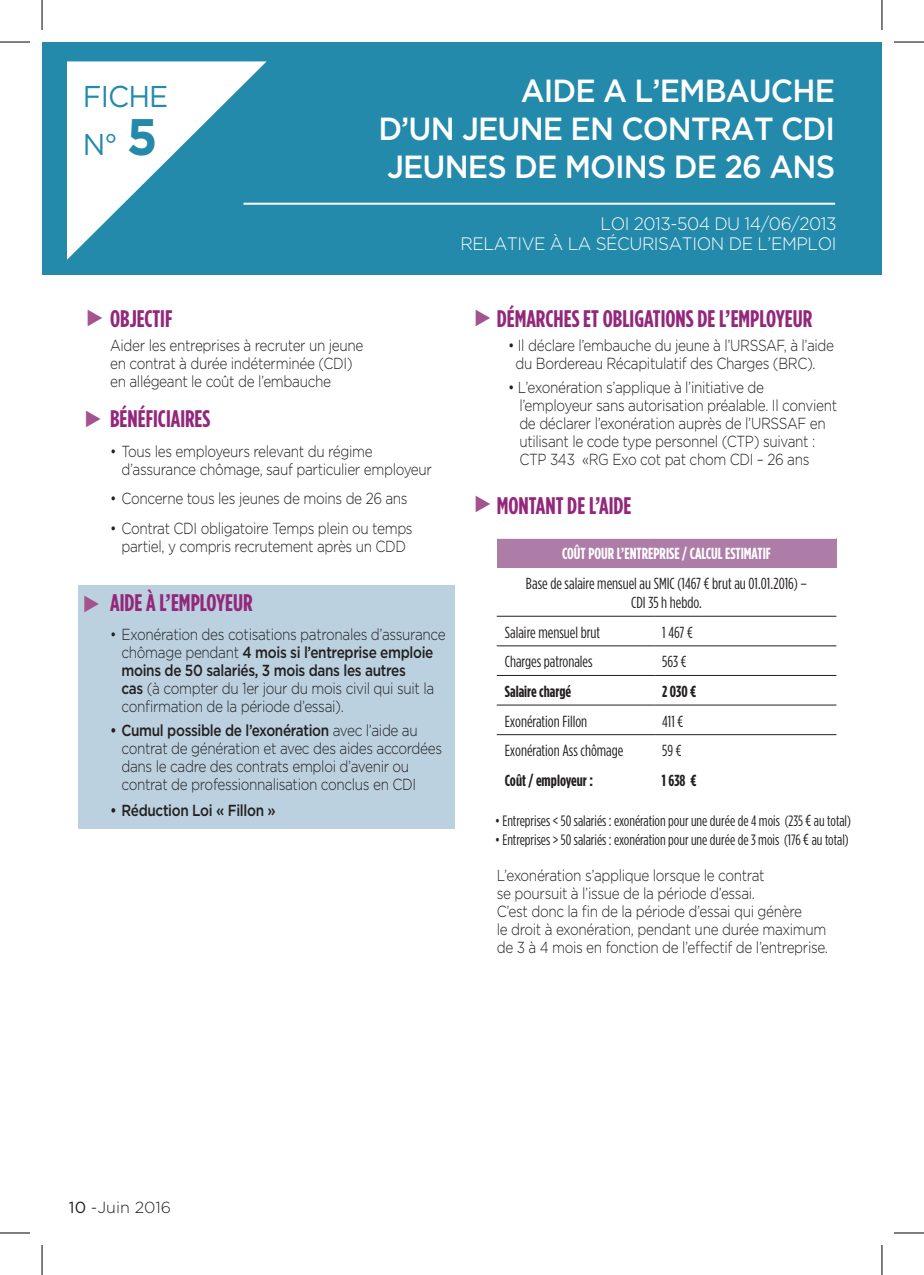
<style>
.page{position:relative;width:924px;height:1275px;background:#fff}
.page>*{position:absolute;margin:0;border:0;box-sizing:border-box;transform-origin:0 0}
.t1{font:500 32px/38.4px "Gotham";letter-spacing:-.03em;color:#fff;text-align:justify;scale:.95 1}
.t2{font:30px/47.8px "Gotham";letter-spacing:-.03em;color:#238aab;scale:.95 1}
.t3{font:700 condensed 24px "Gotham HTF";color:#93287b}
.t4{font:300 18px/20px "Gotham";letter-spacing:-.025em;color:#fff;text-align:right;scale:.95 1}
.t5{font:300 16px/18px "Gotham";letter-spacing:-.025em;color:#231f20;scale:.85 1}
.t6{font:condensed 16px/19.2px "Gotham HTF";color:#231f20;text-align:center}
.t7{font:700 condensed 16px "Gotham HTF";color:#231f20}
.t8{font:700 condensed 16px "Gotham HTF";color:#fff}
.t9{font:500 16px "Gotham";letter-spacing:-.025em;color:#231f20;scale:.85 1}
.t10{font:300 16px "Gotham";color:#231f20}
.t11{font:condensed 15px "Gotham HTF";color:#231f20}
.s1{font-weight:700;font-size:51.4px}
.s2{font-weight:500}
.s3{font-size:16px}
.s4{font-weight:400}
</style>
<div class="page">
<div style="left:78px;top:585px;width:376px;height:243px;background:#bcd1df"></div>
<div style="left:42px;top:42px;width:839px;height:232px;background:#238aab"></div>
<svg style="left:67px;top:61px;width:199px;height:199px"></svg>
<hr style="left:243px;top:203px;width:591px;height:2px;background:#fff">
<div style="left:496px;top:538px;width:340px;height:29px;background:#ad7da8"></div>
<hr style="left:496px;top:537px;width:158px;height:2px;background:#fff">
<hr style="left:654px;top:537px;width:182px;height:2px;background:#fff">
<hr style="left:654px;top:645px;width:182px;height:1px;background:#231f20">
<hr style="left:496px;top:645px;width:158px;height:1px;background:#231f20">
<hr style="left:496px;top:616px;width:158px;height:1px;background:#231f20">
<hr style="left:654px;top:616px;width:182px;height:1px;background:#231f20">
<hr style="left:654px;top:675px;width:182px;height:1px;background:#231f20">
<hr style="left:496px;top:675px;width:158px;height:1px;background:#231f20">
<hr style="left:496px;top:704px;width:158px;height:1px;background:#231f20">
<hr style="left:496px;top:734px;width:158px;height:1px;background:#231f20">
<hr style="left:654px;top:704px;width:182px;height:1px;background:#231f20">
<hr style="left:654px;top:734px;width:182px;height:1px;background:#231f20">
<hr style="left:881px;top:42px;width:1px;height:232px;background:#238aab">
<hr style="left:0;top:42px;width:30px;height:1px;background:#000">
<hr style="left:893px;top:42px;width:30px;height:1px;background:#000">
<hr style="left:0;top:1232px;width:30px;height:1px;background:#000">
<hr style="left:893px;top:1232px;width:30px;height:1px;background:#000">
<hr style="left:42px;top:0;width:1px;height:30px;background:#000">
<hr style="left:42px;top:1245px;width:1px;height:30px;background:#000">
<hr style="left:881px;top:0;width:1px;height:30px;background:#000">
<hr style="left:881px;top:1245px;width:1px;height:30px;background:#000">
<h2 class="t2" style="left:83px;top:72px;width:92px">FICHE<br>N° <span class="s1">5</span></h2>
<h1 class="t1" style="left:378px;top:71px;width:482px;text-indent:142px">AIDE A L’EMBAUCHE D’UN JEUNE EN CONTRAT CDI JEUNES DE MOINS DE 26 ANS</h1>
<p class="t4" style="left:460px;top:213px;width:397px">LOI 2013-504 DU 14/06/2013<br>RELATIVE À LA SÉCURISATION DE L’EMPLOI</p>
<h3 class="t3" style="left:110px;top:305px;width:64px">OBJECTIF</h3>
<p class="t5" style="left:110px;top:336px;width:299px">Aider les entreprises à recruter un jeune en contrat à durée indéterminée (CDI) en allégeant le coût de l’embauche</p>
<h3 class="t3" style="left:110px;top:405px;width:102px">BÉNÉFICIAIRES</h3>
<p class="t5" style="left:121px;top:442px;width:366px;text-indent:-11px">• Tous les employeurs relevant du régime d’assurance chômage, sauf particulier employeur</p>
<p class="t5" style="left:110px;top:489px;width:351px">• Concerne tous les jeunes de moins de 26 ans</p>
<p class="t5" style="left:110px;top:518px;width:357px;text-align:center">• Contrat CDI obligatoire Temps plein ou temps partiel, y compris recrutement après un CDD</p>
<h3 class="t3" style="left:110px;top:589px;width:144px">AIDE À L’EMPLOYEUR</h3>
<p class="t5" style="left:121px;top:625px;width:383px;text-indent:-11px">• Exonération des cotisations patronales d’assurance chômage pendant <span class="s2">4 mois si l’entreprise emploie moins de 50 salariés, 3 mois dans les autres<br>cas</span> (à compter du 1er jour du mois civil qui suit la confirmation de la période d’essai).</p>
<p class="t5" style="left:121px;top:721px;width:378px;text-indent:-11px"><span class="s2">• Cumul possible de l’exonération</span> avec l’aide au contrat de génération et avec des aides accordées dans le cadre des contrats emploi d’avenir ou contrat de professionnalisation conclus en CDI</p>
<p class="t9" style="left:110px;top:800px;width:196px">• Réduction Loi « Fillon »</p>
<h3 class="t3" style="left:496px;top:305px;width:317px">DÉMARCHES ET OBLIGATIONS DE L’EMPLOYEUR</h3>
<p class="t5" style="left:515px;top:336px;width:376px;text-indent:-7px">• Il déclare l’embauche du jeune à l’URSSAF, à l’aide du Bordereau Récapitulatif des Charges (BRC).</p>
<p class="t5" style="left:519px;top:378px;width:375px;text-indent:-11px">• L’exonération s’applique à l’initiative de l’employeur sans autorisation préalable. Il convient de déclarer l’exonération auprès de l’URSSAF en utilisant le code type personnel (CTP) suivant :<br>CTP 343 «RG Exo cot pat chom CDI – 26 ans</p>
<h3 class="t3" style="left:496px;top:491px;width:136px">MONTANT DE L’AIDE</h3>
<p class="t8" style="left:562px;top:545px;width:210px">COÛT POUR L’ENTREPRISE / CALCUL ESTIMATIF</p>
<p class="t6" style="left:525px;top:573px;width:282px">Base de salaire mensuel au SMIC (1467 ¤ brut au 01.01.2016) –<br>CDI 35 h hebdo.</p>
<p class="t6" style="left:504px;top:622px;width:97px">Salaire mensuel brut</p>
<p class="t6" style="left:662px;top:622px;width:32px">1 467 ¤</p>
<p class="t6" style="left:504px;top:652px;width:89px">Charges patronales</p>
<p class="t6" style="left:662px;top:652px;width:26px">563 ¤</p>
<p class="t7" style="left:504px;top:682px;width:68px">Salaire chargé</p>
<p class="t7" style="left:662px;top:682px;width:36px">2 030 ¤</p>
<p class="t6" style="left:504px;top:711px;width:84px">Exonération Fillon</p>
<p class="t6" style="left:662px;top:711px;width:22px">411 ¤</p>
<p class="t6" style="left:504px;top:741px;width:120px">Exonération Ass chômage</p>
<p class="t6" style="left:662px;top:741px;width:21px">59 ¤</p>
<p class="t7" style="left:504px;top:771px;width:90px">Coût / employeur :</p>
<p class="t7" style="left:661px;top:771px;width:36px">1 638 ¤</p>
<p class="t11" style="left:495px;top:812px;width:357px">• Entreprises &lt; 50 salariés : exonération pour une durée de 4 mois (235 <span class="s3">¤</span> au total)</p>
<p class="t11" style="left:495px;top:832px;width:355px">• Entreprises &gt; 50 salariés : exonération pour une durée de 3 mois (176 <span class="s3">¤</span> au total)</p>
<p class="t5" style="left:496px;top:866px;width:391px">L’exonération s’applique lorsque le contrat<br>se poursuit à l’issue de la période d’essai.<br>C’est donc la fin de la période d’essai qui génère<br>le droit à exonération, pendant une durée maximum de 3 à 4 mois en fonction de l’effectif de l’entreprise.</p>
<p class="t10" style="left:69px;top:1197px;width:104px"><span class="s4">10</span> -Juin 2016</p>
</div>
